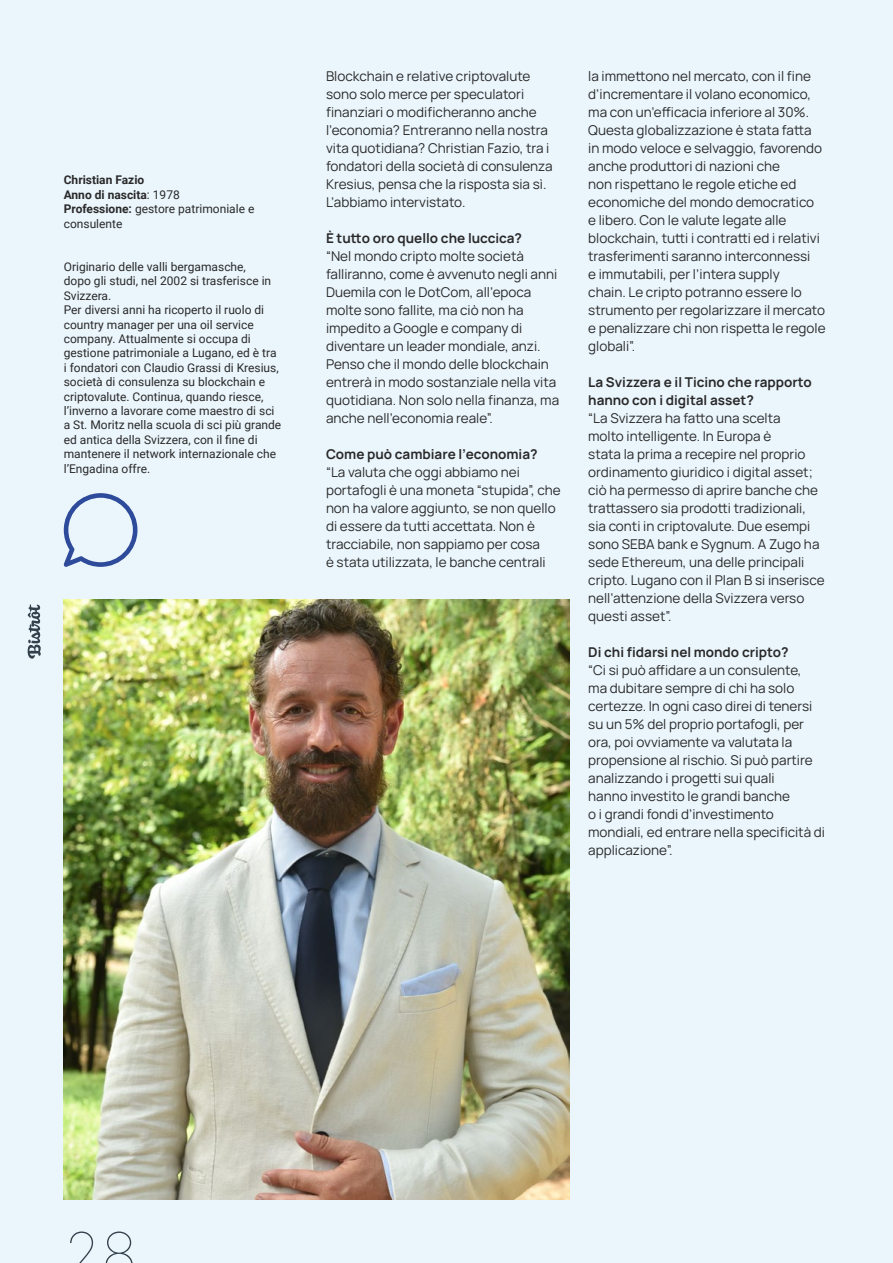
<style>
.page{position:relative;width:893px;height:1263px;background:#eaf6fc}
.page>*{position:absolute;margin:0;border:0;box-sizing:border-box;transform-origin:0 0}
.t1{font:100 60px "Inter";color:#34414c}
.t2{font:13.5px/18px "Manrope";color:#2a292a}
.t3{font:700 13.5px/18px "Manrope";color:#2a292a}
.t4{font:12px/14.4px "Roboto";color:#2a292a}
.t5{font:700 12px/14.4px "Roboto";color:#2a292a}
.s1{font-weight:400}
</style>
<div class="page">
<svg style="left:28px;top:604px;width:13px;height:55px"></svg>
<img style="left:64px;top:600px;width:505px;height:599px">
<svg style="left:64px;top:493px;width:73px;height:74px"></svg>
<p class="t5" style="left:64px;top:173px;width:192px">Christian Fazio<br>Anno di nascita<span class="s1">: 1978<br></span>Professione: <span class="s1">gestore patrimoniale e consulente</span></p>
<p class="t4" style="left:64px;top:259px;width:219px">Originario delle valli bergamasche,<br>dopo gli studi, nel 2002 si trasferisce in Svizzera.<br>Per diversi anni ha ricoperto il ruolo di country manager per una oil service company. Attualmente si occupa di gestione patrimoniale a Lugano, ed è tra i fondatori con Claudio Grassi di Kresius, società di consulenza su blockchain e criptovalute. Continua, quando riesce, l’inverno a lavorare come maestro di sci a St. Moritz nella scuola di sci più grande ed antica della Svizzera, con il fine di mantenere il network internazionale che l’Engadina offre.</p>
<p class="t2" style="left:326px;top:66px;width:228px">Blockchain e relative criptovalute sono solo merce per speculatori finanziari o modificheranno anche l’economia? Entreranno nella nostra vita quotidiana? Christian Fazio, tra i fondatori della società di consulenza Kresius, pensa che la risposta sia sì.<br>L’abbiamo intervistato.</p>
<p class="t3" style="left:326px;top:228px;width:198px">È tutto oro quello che luccica?</p>
<p class="t2" style="left:326px;top:246px;width:235px">“Nel mondo cripto molte società falliranno, come è avvenuto negli anni Duemila con le DotCom, all’epoca molte sono fallite, ma ciò non ha impedito a Google e company di diventare un leader mondiale, anzi.<br>Penso che il mondo delle blockchain entrerà in modo sostanziale nella vita quotidiana. Non solo nella finanza, ma anche nell’economia reale”.</p>
<p class="t3" style="left:326px;top:444px;width:213px">Come può cambiare l’economia?</p>
<p class="t2" style="left:326px;top:462px;width:236px">“La valuta che oggi abbiamo nei portafogli è una moneta “stupida”, che non ha valore aggiunto, se non quello di essere da tutti accettata. Non è tracciabile, non sappiamo per cosa<br>è stata utilizzata, le banche centrali</p>
<p class="t2" style="left:588px;top:66px;width:239px">la immettono nel mercato, con il fine d’incrementare il volano economico, ma con un’efficacia inferiore al 30%.<br>Questa globalizzazione è stata fatta in modo veloce e selvaggio, favorendo anche produttori di nazioni che<br>non rispettano le regole etiche ed economiche del mondo democratico<br>e libero. Con le valute legate alle blockchain, tutti i contratti ed i relativi trasferimenti saranno interconnessi<br>e immutabili, per l’intera supply<br>chain. Le cripto potranno essere lo strumento per regolarizzare il mercato e penalizzare chi non rispetta le regole globali”.</p>
<p class="t3" style="left:588px;top:372px;width:225px">La Svizzera e il Ticino che rapporto hanno con i digital asset?</p>
<p class="t2" style="left:588px;top:408px;width:238px">“La Svizzera ha fatto una scelta<br>molto intelligente. In Europa è<br>stata la prima a recepire nel proprio ordinamento giuridico i digital asset; ciò ha permesso di aprire banche che trattassero sia prodotti tradizionali, sia conti in criptovalute. Due esempi sono SEBA bank e Sygnum. A Zugo ha sede Ethereum, una delle principali cripto. Lugano con il Plan B si inserisce nell’attenzione della Svizzera verso questi asset”.</p>
<p class="t3" style="left:588px;top:642px;width:202px">Di chi fidarsi nel mondo cripto?</p>
<p class="t2" style="left:588px;top:660px;width:238px">“Ci si può affidare a un consulente,<br>ma dubitare sempre di chi ha solo certezze. In ogni caso direi di tenersi su un 5% del proprio portafogli, per ora, poi ovviamente va valutata la propensione al rischio. Si può partire analizzando i progetti sui quali<br>hanno investito le grandi banche<br>o i grandi fondi d’investimento mondiali, ed entrare nella specificità di applicazione”.</p>
<h1 class="t1" style="left:64px;top:1210px;width:75px">28</h1>
</div>
